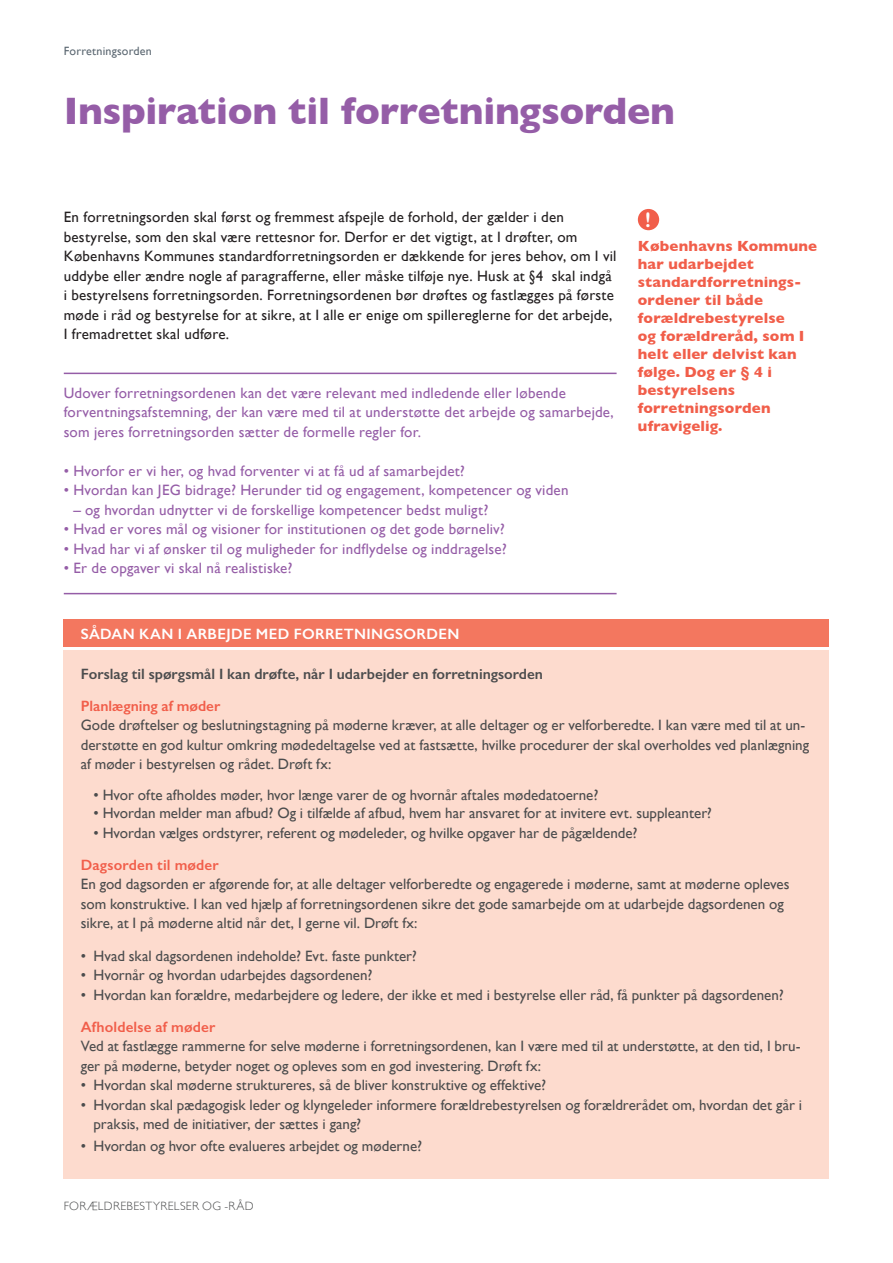
<style>
.page{position:relative;width:893px;height:1263px;background:#fff}
.page>*{position:absolute;margin:0;border:0;box-sizing:border-box;transform-origin:0 0}
.t1{font:700 39px "Gill Sans";letter-spacing:-.01em;color:#955da7}
.t2{font:600 21.3px "Gill Sans";color:#fff}
.t3{font:15px/19.5px "Gill Sans";color:#4b4c4d}
.t4{font:15px/19.5px "Gill Sans";letter-spacing:.015em;color:#955da7}
.t5{font:15px/19.5px "Gill Sans";letter-spacing:.015em;color:#231f20}
.t6{font:700 15px/18px "Gill Sans";letter-spacing:.01em;color:#f15e4a}
.t7{font:600 15px "Gill Sans";color:#4b4c4d}
.t8{font:600 15px "Gill Sans";letter-spacing:.005em;color:#f15e4a}
.t9{font:600 15px "Gill Sans";letter-spacing:.02em;color:#fff}
.t10{font:300 12px "Gill Sans";letter-spacing:.025em;color:#4b4c4d}
.t11{font:12px "Gill Sans";letter-spacing:.015em;color:#5b6771}
</style>
<div class="page">
<div style="left:64px;top:651px;width:765px;height:527px;background:#fddbce"></div>
<div style="left:64px;top:619px;width:765px;height:28px;background:#f3775f"></div>
<hr style="left:64px;top:373px;width:553px;height:1px;background:#955da7">
<hr style="left:64px;top:593px;width:553px;height:1px;background:#955da7">
<div style="left:638px;top:209px;width:21px;height:21px;background:#f15e4a;border-radius:50%"></div>
<p class="t11" style="left:64px;top:46px;width:90px">Forretningsorden</p>
<h1 class="t1" style="left:64px;top:94px;width:613px">Inspiration til forretningsorden</h1>
<p class="t5" style="left:64px;top:207px;width:554px">En forretningsorden skal først og fremmest afspejle de forhold, der gælder i den bestyrelse, som den skal være rettesnor for. Derfor er det vigtigt, at I drøfter, om Københavns Kommunes standardforretningsorden er dækkende for jeres behov, om I vil uddybe eller ændre nogle af paragrafferne, eller måske tilføje nye. Husk at §4 skal indgå i bestyrelsens forretningsorden. Forretningsordenen bør drøftes og fastlægges på første møde i råd og bestyrelse for at sikre, at I alle er enige om spillereglerne for det arbejde, I fremadrettet skal udføre.</p>
<p class="t4" style="left:64px;top:383px;width:552px">Udover forretningsordenen kan det være relevant med indledende eller løbende forventningsafstemning, der kan være med til at understøtte det arbejde og samarbejde, som jeres forretningsorden sætter de formelle regler for.</p>
<p class="t4" style="left:64px;top:461px;width:403px">• Hvorfor er vi her, og hvad forventer vi at få ud af samarbejdet?</p>
<p class="t4" style="left:64px;top:480px;width:506px">• Hvordan kan JEG bidrage? Herunder tid og engagement, kompetencer og viden</p>
<p class="t4" style="left:73px;top:500px;width:416px">– og hvordan udnytter vi de forskellige kompetencer bedst muligt?</p>
<p class="t4" style="left:64px;top:519px;width:442px">• Hvad er vores mål og visioner for institutionen og det gode børneliv?</p>
<p class="t4" style="left:64px;top:539px;width:445px">• Hvad har vi af ønsker til og muligheder for indflydelse og inddragelse?</p>
<p class="t4" style="left:64px;top:558px;width:230px">• Er de opgaver vi skal nå realistiske?</p>
<p class="t9" style="left:81px;top:625px;width:380px">SÅDAN KAN I ARBEJDE MED FORRETNINGSORDEN</p>
<h2 class="t2" style="left:645px;top:207px;width:7px">!</h2>
<p class="t6" style="left:638px;top:238px;width:181px">Københavns Kommune har udarbejdet standardforretnings&shy;ordener til både forældrebestyrelse<br>og forældreråd, som I helt eller delvist kan følge. Dog er § 4 i bestyrelsens forretningsorden ufravigelig.</p>
<p class="t7" style="left:81px;top:664px;width:464px">Forslag til spørgsmål I kan drøfte, når I udarbejder en forretningsorden</p>
<p class="t8" style="left:81px;top:697px;width:141px">Planlægning af møder</p>
<p class="t3" style="left:81px;top:715px;width:730px">Gode drøftelser og beslutningstagning på møderne kræver, at alle deltager og er velforberedte. I kan være med til at un&shy;derstøtte en god kultur omkring mødedeltagelse ved at fastsætte, hvilke procedurer der skal overholdes ved planlægning af møder i bestyrelsen og rådet. Drøft fx:</p>
<p class="t3" style="left:94px;top:785px;width:506px">• Hvor ofte afholdes møder, hvor længe varer de og hvornår aftales mødedatoerne?</p>
<p class="t3" style="left:94px;top:803px;width:620px">• Hvordan melder man afbud? Og i tilfælde af afbud, hvem har ansvaret for at invitere evt. suppleanter?</p>
<p class="t3" style="left:94px;top:822px;width:545px">• Hvordan vælges ordstyrer, referent og mødeleder, og hvilke opgaver har de pågældende?</p>
<p class="t8" style="left:81px;top:856px;width:140px">Dagsorden til møder</p>
<p class="t3" style="left:81px;top:874px;width:710px">En god dagsorden er afgørende for, at alle deltager velforberedte og engagerede i møderne, samt at møderne opleves som konstruktive. I kan ved hjælp af forretningsordenen sikre det gode samarbejde om at udarbejde dagsordenen og sikre, at I på møderne altid når det, I gerne vil. Drøft fx:</p>
<p class="t3" style="left:81px;top:946px;width:338px">• Hvad skal dagsordenen indeholde? Evt. faste punkter?</p>
<p class="t3" style="left:81px;top:965px;width:293px">• Hvornår og hvordan udarbejdes dagsordenen?</p>
<p class="t3" style="left:81px;top:985px;width:704px">• Hvordan kan forældre, medarbejdere og ledere, der ikke et med i bestyrelse eller råd, få punkter på dagsordenen?</p>
<p class="t8" style="left:81px;top:1018px;width:136px">Afholdelse af møder</p>
<p class="t3" style="left:81px;top:1036px;width:721px">Ved at fastlægge rammerne for selve møderne i forretningsordenen, kan I være med til at understøtte, at den tid, I bru&shy;ger på møderne, betyder noget og opleves som en god investering. Drøft fx:</p>
<p class="t3" style="left:81px;top:1075px;width:467px">• Hvordan skal møderne struktureres, så de bliver konstruktive og effektive?</p>
<p class="t3" style="left:94px;top:1095px;width:710px;text-indent:-13px">• Hvordan skal pædagogisk leder og klyngeleder informere forældrebestyrelsen og forældrerådet om, hvordan det går i praksis, med de initiativer, der sættes i gang?</p>
<p class="t3" style="left:81px;top:1136px;width:343px">• Hvordan og hvor ofte evalueres arbejdet og møderne?</p>
<p class="t10" style="left:64px;top:1201px;width:191px">FORÆLDREBESTYRELSER OG -RÅD</p>
</div>
